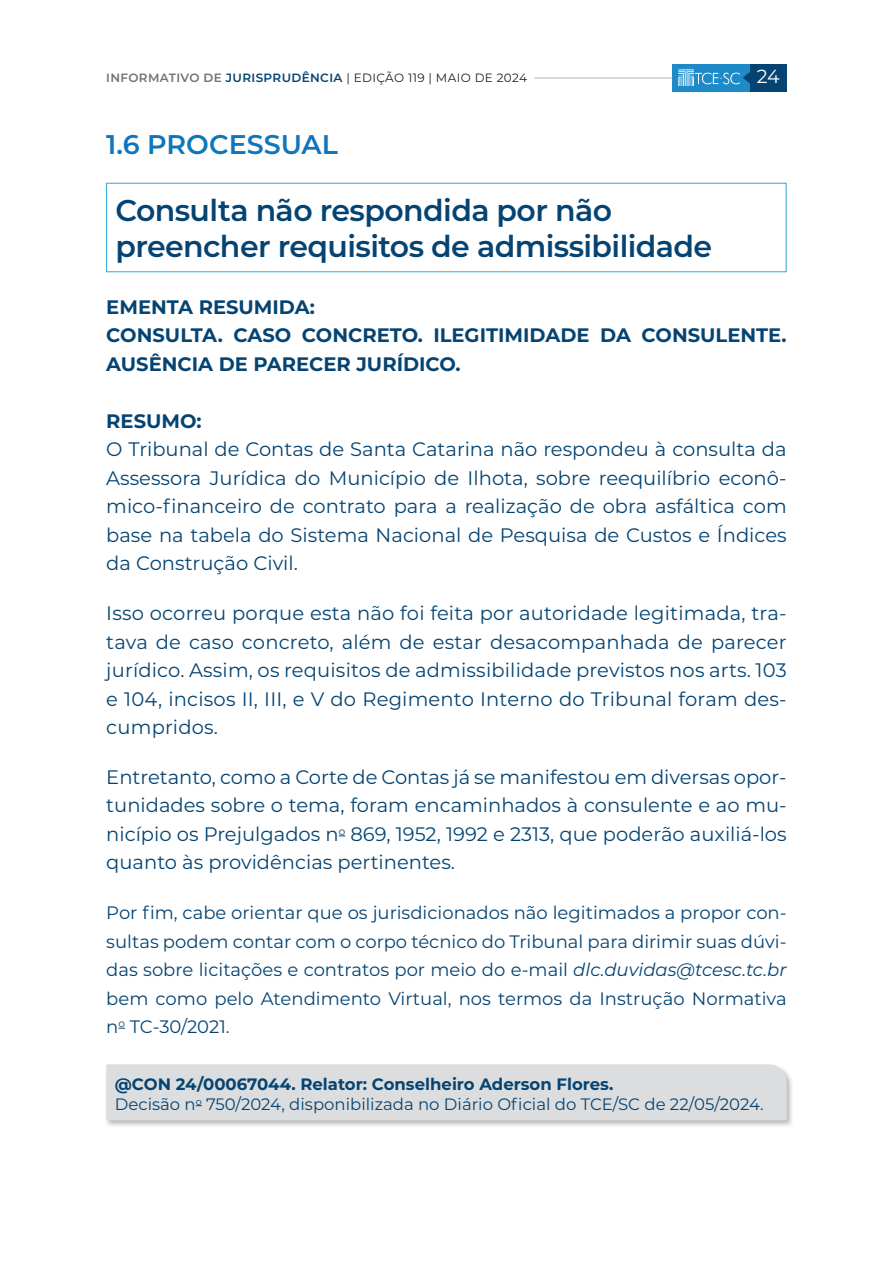
<style>
.page{position:relative;width:893px;height:1263px;background:#fff}
.page>*{position:absolute;margin:0;border:0;box-sizing:border-box;transform-origin:0 0}
.t1{font:600 30px/36px "Montserrat";letter-spacing:-.02em;color:#054472}
.t2{font:600 27px "Montserrat";color:#0e76bb}
.t3{font:19.5px/28.5px "Montserrat";color:#054472;text-align:justify}
.t4{font:700 19.5px/28.5px "Montserrat";color:#054472}
.t5{font:18.9px "Montserrat";color:#fff}
.t6{font:18px/28.5px "Montserrat";color:#054472;text-align:justify}
.t7{font:16.5px/19.8px "Montserrat";color:#054472}
.t8{font:12px "Montserrat";letter-spacing:.03em;color:#1f1e24}
.s1{font-weight:600;color:#757074}
.s2{font-weight:600;color:#054472}
.s3{font-style:italic}
.s4{font-weight:700}
</style>
<div class="page">
<hr style="left:535px;top:77px;width:147px;height:2px;background:#bcbdc0">
<div style="left:672px;top:64px;width:80px;height:28px;background:#1e8ac8"></div>
<div style="left:750px;top:64px;width:37px;height:28px;background:#054472"></div>
<svg style="left:678px;top:69px;width:72px;height:17px"></svg>
<div style="left:105px;top:1063px;width:689px;height:65px;background:#231f20;opacity:.3"></div>
<div style="left:106px;top:1064px;width:681px;height:56px;background:#dcdddf"></div>
<div style="left:106px;top:183px;width:680px;height:89px;border:1px solid #31a5d8"></div>
<p class="t8" style="left:106px;top:70px;width:422px"><span class="s1">INFORMATIVO DE</span> <span class="s2">JURISPRUDÊNCIA</span> | EDIÇÃO 119 | MAIO DE 2024</p>
<p class="t5" style="left:757px;top:64px;width:24px">24</p>
<h2 class="t2" style="left:106px;top:125px;width:233px">1.6 PROCESSUAL</h2>
<h1 class="t1" style="left:115px;top:191px;width:598px">Consulta não respondida por não preencher requisitos de admissibilidade</h1>
<p class="t4" style="left:106px;top:292px;width:682px">EMENTA RESUMIDA:<br>CONSULTA. CASO CONCRETO. ILEGITIMIDADE DA CONSULENTE.<br>AUSÊNCIA DE PARECER JURÍDICO.</p>
<p class="t4" style="left:106px;top:406px;width:97px">RESUMO:</p>
<p class="t3" style="left:106px;top:434px;width:682px">O Tribunal de Contas de Santa Catarina não respondeu à consulta da Assessora Jurídica do Município de Ilhota, sobre reequilíbrio econô&shy;mico-financeiro de contrato para a realização de obra asfáltica com base na tabela do Sistema Nacional de Pesquisa de Custos e Índices da Construção Civil.</p>
<p class="t3" style="left:106px;top:598px;width:682px">Isso ocorreu porque esta não foi feita por autoridade legitimada, tra&shy;tava de caso concreto, além de estar desacompanhada de parecer jurídico. Assim, os requisitos de admissibilidade previstos nos arts. 103 e 104, incisos II, III, e V do Regimento Interno do Tribunal foram des&shy;cumpridos.</p>
<p class="t3" style="left:106px;top:762px;width:682px">Entretanto, como a Corte de Contas já se manifestou em diversas opor&shy;tunidades sobre o tema, foram encaminhados à consulente e ao mu&shy;nicípio os Prejulgados n<sup>o</sup> 869, 1952, 1992 e 2313, que poderão auxiliá-los quanto às providências pertinentes.</p>
<p class="t6" style="left:106px;top:898px;width:682px">Por fim, cabe orientar que os jurisdicionados não legitimados a propor con&shy;sultas podem contar com o corpo técnico do Tribunal para dirimir suas dúvi&shy;das sobre licitações e contratos por meio do e-mail <span class="s3">dlc.duvidas@tcesc.tc.br </span>bem como pelo Atendimento Virtual, nos termos da Instrução Normativa n<sup>o</sup> TC-30/2021.</p>
<p class="t7" style="left:115px;top:1074px;width:650px"><span class="s4">@CON 24/00067044. Relator: Conselheiro Aderson Flores.<br></span>Decisão n<sup>o</sup> 750/2024, disponibilizada no Diário Oficial do TCE/SC de 22/05/2024.</p>
</div>
